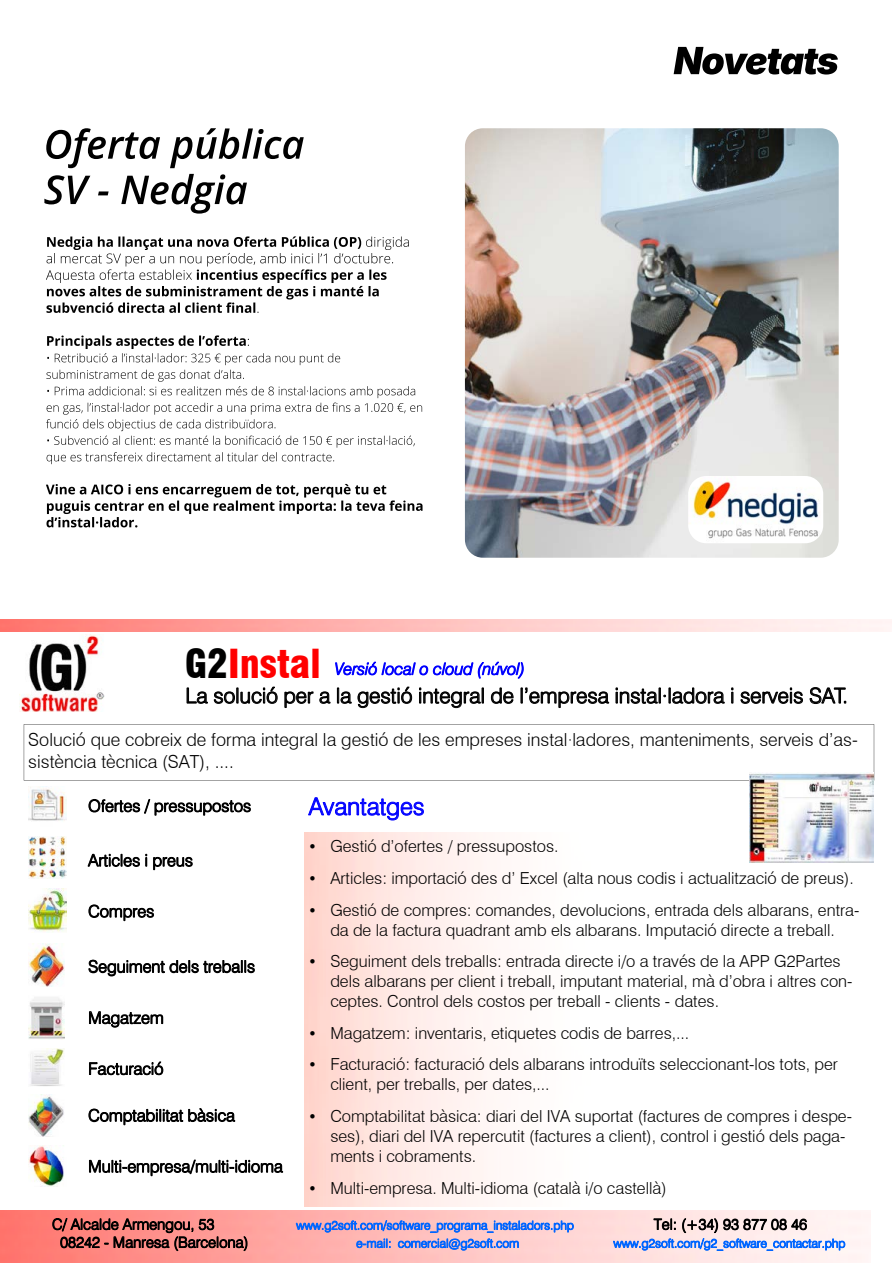
<style>
.page{position:relative;width:893px;height:1263px;background:#fff}
.page>*{position:absolute;margin:0;border:0;box-sizing:border-box;transform-origin:0 0}
.t1{font:39px "Swis 721 Blk Cn BT";color:#f00}
.t2{font:24px "Swis 721 Lt BT";color:#00f}
.t3{font:21px "Swis 721 Lt BT";color:#000}
.t4{font:18px/21.6px "Swis 721 Lt BT";color:#000}
.t5{font:16.5px/20px "Swis 721 Lt BT";color:#000}
.t6{font:italic 16.5px "Swis 721 Lt BT";color:#00f}
.t7{font:15px "Swis 721 Lt BT";color:#000}
.t8{font:12px "Swis 721 Lt BT";color:#0065ff}
.s1{color:#000}
</style>
<div class="page">
<svg style="left:674px;top:47px;width:164px;height:28px"></svg>
<svg style="left:24px;top:724px;width:850px;height:56px"></svg>
<img style="left:20px;top:634px;width:85px;height:78px">
<img style="left:28px;top:786px;width:39px;height:35px">
<img style="left:28px;top:888px;width:39px;height:44px">
<img style="left:28px;top:836px;width:39px;height:42px">
<img style="left:30px;top:1048px;width:35px;height:38px">
<img style="left:28px;top:944px;width:37px;height:43px">
<img style="left:28px;top:997px;width:37px;height:43px">
<img style="left:28px;top:1094px;width:36px;height:43px">
<img style="left:28px;top:1146px;width:36px;height:40px">
<img style="left:749px;top:773px;width:124px;height:90px">
<svg style="left:46px;top:484px;width:376px;height:43px"></svg>
<svg style="left:46px;top:335px;width:376px;height:129px"></svg>
<svg style="left:46px;top:236px;width:363px;height:77px"></svg>
<svg style="left:44px;top:174px;width:203px;height:40px"></svg>
<svg style="left:46px;top:128px;width:258px;height:40px"></svg>
<img style="left:465px;top:128px;width:374px;height:430px">
<img style="left:688px;top:476px;width:135px;height:67px">
<h1 class="t1" style="left:185px;top:641px;width:137px"><span class="s1">G2</span>Instal</h1>
<p class="t6" style="left:335px;top:659px;width:192px">Versió local o cloud (núvol)</p>
<p class="t3" style="left:185px;top:683px;width:664px">La solució per a la gestió integral de l’empresa instal·ladora i serveis SAT.</p>
<p class="t4" style="left:28px;top:729px;width:831px">Solució que cobreix de forma integral la gestió de les empreses instal·ladores, manteniments, serveis d’as&shy;sistència tècnica (SAT), ....</p>
<p class="t5" style="left:88px;top:796px;width:164px">Ofertes / pressupostos</p>
<h2 class="t2" style="left:309px;top:792px;width:117px">Avantatges</h2>
<p class="t5" style="left:88px;top:850px;width:106px">Articles i preus</p>
<p class="t5" style="left:88px;top:901px;width:68px">Compres</p>
<p class="t5" style="left:88px;top:956px;width:168px">Seguiment dels treballs</p>
<p class="t5" style="left:88px;top:1007px;width:77px">Magatzem</p>
<p class="t5" style="left:88px;top:1058px;width:77px">Facturació</p>
<p class="t5" style="left:88px;top:1105px;width:148px">Comptabilitat bàsica</p>
<p class="t5" style="left:88px;top:1156px;width:196px">Multi-empresa/multi-idioma</p>
<p class="t5" style="left:309px;top:836px;width:251px">• Gestió d’ofertes / pressupostos.</p>
<p class="t5" style="left:309px;top:868px;width:546px">• Articles: importació des d’ Excel (alta nous codis i actualització de preus).</p>
<p class="t5" style="left:309px;top:900px;width:552px;text-align:center">• Gestió de compres: comandes, devolucions, entrada dels albarans, entra&shy;da de la factura quadrant amb els albarans. Imputació directe a treball.</p>
<p class="t5" style="left:330px;top:951px;width:524px;text-indent:-21px">• Seguiment dels treballs: entrada directe i/o a través de la APP G2Partes dels albarans per client i treball, imputant material, mà d’obra i altres con&shy;ceptes. Control dels costos per treball - clients - dates.</p>
<p class="t5" style="left:309px;top:1023px;width:382px">• Magatzem: inventaris, etiquetes codis de barres,...</p>
<p class="t5" style="left:330px;top:1054px;width:509px;text-indent:-21px">• Facturació: facturació dels albarans introduïts seleccionant-los tots, per client, per treballs, per dates,...</p>
<p class="t5" style="left:330px;top:1106px;width:523px;text-indent:-21px">• Comptabilitat bàsica: diari del IVA suportat (factures de compres i despe&shy;ses), diari del IVA repercutit (factures a client), control i gestió dels paga&shy;ments i cobraments.</p>
<p class="t5" style="left:309px;top:1177px;width:359px">• Multi-empresa. Multi-idioma (català i/o castellà)</p>
<p class="t7" style="left:52px;top:1215px;width:164px">C/ Alcalde Armengou, 53</p>
<p class="t8" style="left:296px;top:1218px;width:279px">www.g2soft.com/software_programa_instaladors.php</p>
<p class="t7" style="left:654px;top:1215px;width:155px">Tel: (+34) 93 877 08 46</p>
<p class="t7" style="left:60px;top:1233px;width:190px">08242 - Manresa (Barcelona)</p>
<p class="t8" style="left:356px;top:1236px;width:164px">e-mail: comercial@g2soft.com</p>
<p class="t8" style="left:613px;top:1236px;width:233px">www.g2soft.com/g2_software_contactar.php</p>
</div>
